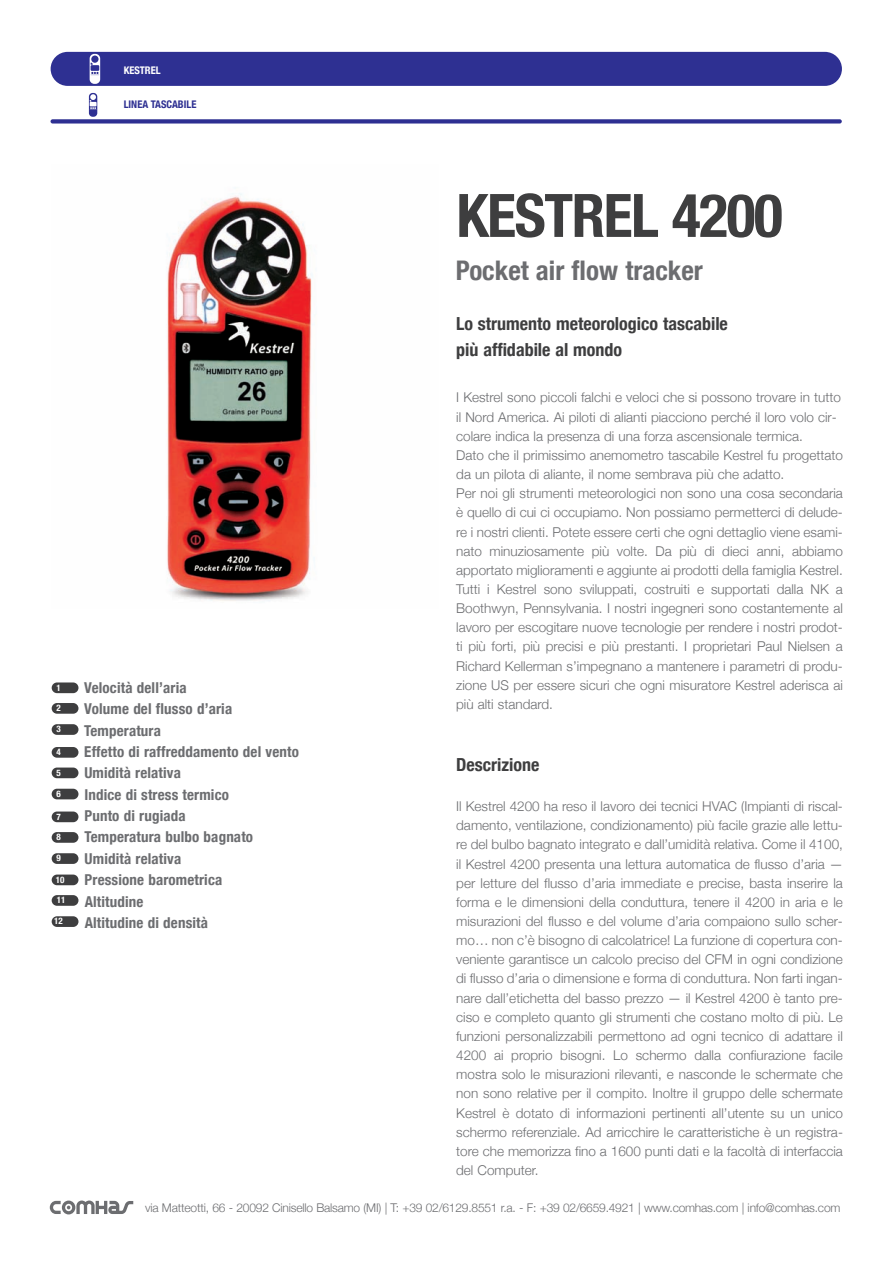
<style>
.page{position:relative;width:893px;height:1263px;background:#fff}
.page>*{position:absolute;margin:0;border:0;box-sizing:border-box;transform-origin:0 0}
.t1{font:700 condensed 60px "Helvetica Neue";letter-spacing:-.025em;color:#3e3e3f}
.t2{font:700 condensed 27px "Helvetica Neue";color:#6c6d70}
.t3{font:700 condensed 18px/25.7px "Helvetica Neue";color:#3e3e3f}
.t4{font:700 condensed 15px/21.3px "Helvetica Neue";letter-spacing:.01em;color:#6c6d70}
.t5{font:300 13.5px/19.2px "Helvetica Neue";color:#6c6d70}
.t6{font:300 12px "Helvetica Neue";letter-spacing:-.015em;color:#6c6d70}
.t7{font:700 condensed 10.5px "Helvetica Neue";color:#2e3092}
.t8{font:700 condensed 10.5px "Helvetica Neue";color:#fff}
.t9{font:700 condensed 9px "Helvetica Neue";color:#fff}
</style>
<div class="page">
<img style="left:167px;top:193px;width:148px;height:408px">
<div style="left:51px;top:52px;width:790px;height:34px;background:#2e3092;border-radius:17px"></div>
<svg style="left:90px;top:54px;width:10px;height:30px"></svg>
<svg style="left:89px;top:93px;width:8px;height:24px"></svg>
<svg style="left:50px;top:119px;width:791px;height:4px;background:#3c3e99"></svg>
<svg style="left:50px;top:1200px;width:83px;height:14px"></svg>
<div style="left:52px;top:682px;width:26px;height:11px;background:#3e3e3f;border-radius:5px"></div>
<div style="left:52px;top:724px;width:26px;height:11px;background:#3e3e3f;border-radius:5px"></div>
<div style="left:52px;top:703px;width:26px;height:10px;background:#3e3e3f;border-radius:5px"></div>
<div style="left:52px;top:747px;width:26px;height:10px;background:#3e3e3f;border-radius:5px"></div>
<div style="left:52px;top:788px;width:26px;height:11px;background:#3e3e3f;border-radius:5px"></div>
<div style="left:52px;top:767px;width:26px;height:11px;background:#3e3e3f;border-radius:5px"></div>
<div style="left:52px;top:811px;width:26px;height:11px;background:#3e3e3f;border-radius:5px"></div>
<div style="left:52px;top:853px;width:26px;height:11px;background:#3e3e3f;border-radius:5px"></div>
<div style="left:52px;top:832px;width:26px;height:10px;background:#3e3e3f;border-radius:5px"></div>
<div style="left:52px;top:874px;width:26px;height:11px;background:#3e3e3f;border-radius:5px"></div>
<div style="left:52px;top:916px;width:26px;height:11px;background:#3e3e3f;border-radius:5px"></div>
<div style="left:52px;top:895px;width:26px;height:10px;background:#3e3e3f;border-radius:5px"></div>
<p class="t8" style="left:124px;top:64px;width:38px">KESTREL</p>
<p class="t7" style="left:124px;top:98px;width:74px">LINEA TASCABILE</p>
<p class="t9" style="left:57px;top:682px;width:6px">1</p>
<p class="t9" style="left:57px;top:723px;width:6px">3</p>
<p class="t9" style="left:57px;top:702px;width:6px">2</p>
<p class="t9" style="left:57px;top:746px;width:6px">4</p>
<p class="t9" style="left:57px;top:788px;width:6px">6</p>
<p class="t9" style="left:57px;top:767px;width:6px">5</p>
<p class="t9" style="left:57px;top:811px;width:6px">7</p>
<p class="t9" style="left:57px;top:852px;width:6px">9</p>
<p class="t9" style="left:57px;top:831px;width:6px">8</p>
<p class="t9" style="left:56px;top:874px;width:10px">10</p>
<p class="t9" style="left:54px;top:915px;width:10px">12</p>
<p class="t9" style="left:57px;top:894px;width:10px">11</p>
<h1 class="t1" style="left:456px;top:179px;width:328px">KESTREL 4200</h1>
<p class="t4" style="left:84px;top:677px;width:216px">Velocità dell’aria<br>Volume del flusso d’aria<br>Temperatura<br>Effetto di raffreddamento del vento<br>Umidità relativa<br>Indice di stress termico<br>Punto di rugiada<br>Temperatura bulbo bagnato<br>Umidità relativa<br>Pressione barometrica<br>Altitudine<br>Altitudine di densità</p>
<h2 class="t2" style="left:456px;top:254px;width:248px">Pocket air flow tracker</h2>
<h3 class="t3" style="left:456px;top:310px;width:273px">Lo strumento meteorologico tascabile più affidabile al mondo</h3>
<p class="t5" style="left:456px;top:388px;width:388px">I Kestrel sono piccoli falchi e veloci che si possono trovare in tutto il Nord America. Ai piloti di alianti piacciono perché il loro volo cir&shy;colare indica la presenza di una forza ascensionale termica.<br>Dato che il primissimo anemometro tascabile Kestrel fu progettato da un pilota di aliante, il nome sembrava più che adatto.<br>Per noi gli strumenti meteorologici non sono una cosa secondaria è quello di cui ci occupiamo. Non possiamo permetterci di delude&shy;re i nostri clienti. Potete essere certi che ogni dettaglio viene esami&shy;nato minuziosamente più volte. Da più di dieci anni, abbiamo apportato miglioramenti e aggiunte ai prodotti della famiglia Kestrel.<br>Tutti i Kestrel sono sviluppati, costruiti e supportati dalla NK a Boothwyn, Pennsylvania. I nostri ingegneri sono costantemente al lavoro per escogitare nuove tecnologie per rendere i nostri prodot&shy;ti più forti, più precisi e più prestanti. I proprietari Paul Nielsen a Richard Kellerman s’impegnano a mantenere i parametri di produ&shy;zione US per essere sicuri che ogni misuratore Kestrel aderisca ai più alti standard.</p>
<h3 class="t3" style="left:456px;top:751px;width:85px">Descrizione</h3>
<p class="t5" style="left:456px;top:796px;width:388px;text-align:justify">Il Kestrel 4200 ha reso il lavoro dei tecnici HVAC (Impianti di riscal&shy;damento, ventilazione, condizionamento) più facile grazie alle lettu&shy;re del bulbo bagnato integrato e dall’umidità relativa. Come il 4100, il Kestrel 4200 presenta una lettura automatica de flusso d’aria — per letture del flusso d’aria immediate e precise, basta inserire la forma e le dimensioni della conduttura, tenere il 4200 in aria e le misurazioni del flusso e del volume d’aria compaiono sullo scher&shy;mo… non c’è bisogno di calcolatrice! La funzione di copertura con&shy;veniente garantisce un calcolo preciso del CFM in ogni condizione di flusso d’aria o dimensione e forma di conduttura. Non farti ingan&shy;nare dall’etichetta del basso prezzo — il Kestrel 4200 è tanto pre&shy;ciso e completo quanto gli strumenti che costano molto di più. Le funzioni personalizzabili permettono ad ogni tecnico di adattare il 4200 ai proprio bisogni. Lo schermo dalla confiurazione facile mostra solo le misurazioni rilevanti, e nasconde le schermate che non sono relative per il compito. Inoltre il gruppo delle schermate Kestrel è dotato di informazioni pertinenti all’utente su un unico schermo referenziale. Ad arricchire le caratteristiche è un registra&shy;tore che memorizza fino a 1600 punti dati e la facoltà di interfaccia del Computer.</p>
<p class="t6" style="left:145px;top:1200px;width:696px">via Matteotti, 66 - 20092 Cinisello Balsamo (MI) | T: +39 02/6129.8551 r.a. - F: +39 02/6659.4921 | www.comhas.com | info@comhas.com</p>
</div>
